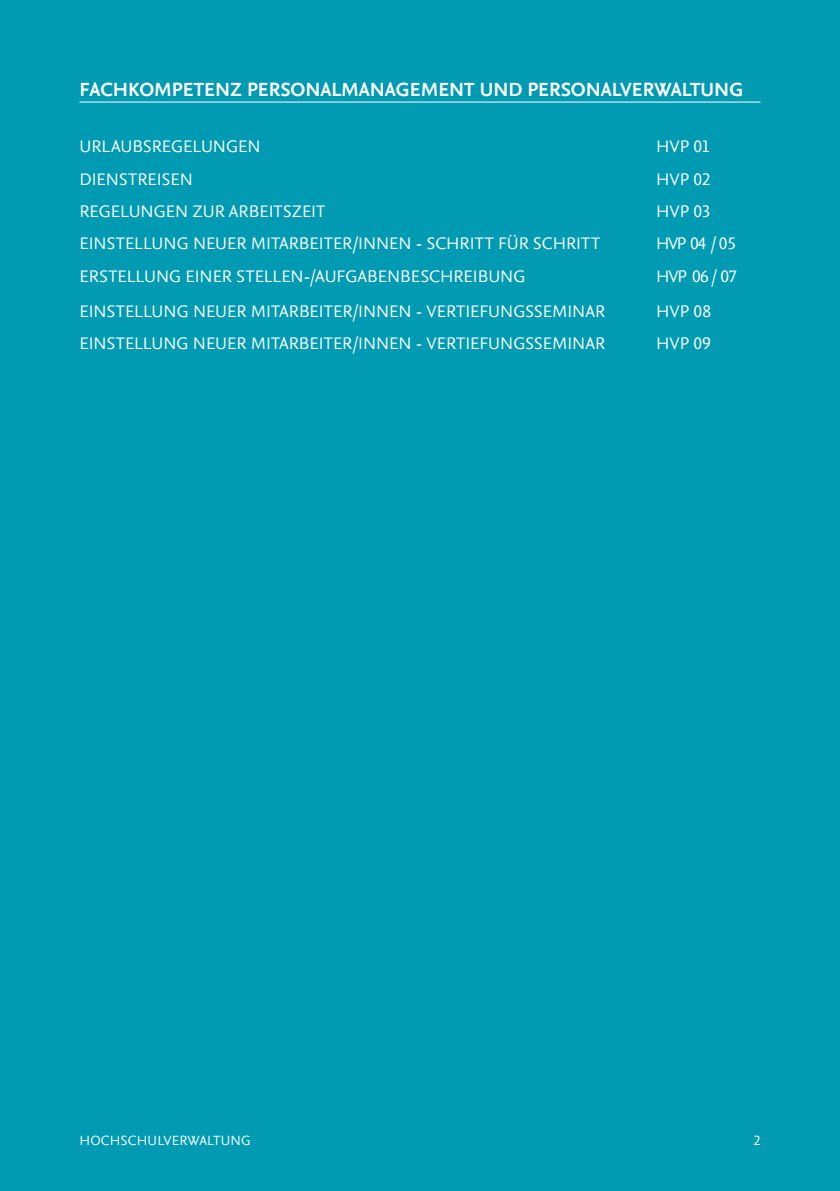
<style>
.page{position:relative;width:840px;height:1191px;background:#fff}
.page>*{position:absolute;margin:0;border:0;box-sizing:border-box;transform-origin:0 0}
.t1{font:700 20px "Nexus Sans TF";color:#fff}
.t2{font:17.6px "Nexus Sans TF";color:#fff}
.t3{font:14px "Nexus Sans TF";letter-spacing:.01em;color:#fff}
</style>
<div class="page">
<div style="left:0;top:0;width:839px;height:1191px;background:#009bb2"></div>
<hr style="left:79px;top:102px;width:681px;height:1px;background:#fff">
<p class="t1" style="left:79px;top:78px;width:664px">FACHKOMPETENZ PERSONALMANAGEMENT UND PERSONALVERWALTUNG</p>
<p class="t2" style="left:79px;top:137px;width:183px">U RLAUBSREGELUNGEN</p>
<p class="t2" style="left:655px;top:137px;width:56px">HVP 01</p>
<p class="t2" style="left:79px;top:169px;width:115px">DIENSTREISEN</p>
<p class="t2" style="left:655px;top:169px;width:56px">HVP 02</p>
<p class="t2" style="left:79px;top:201px;width:247px">REGELUNGEN ZUR ARBEITSZEIT</p>
<p class="t2" style="left:655px;top:201px;width:56px">HVP 03</p>
<p class="t2" style="left:79px;top:234px;width:522px">EINSTELLUNG NEUER MITARBEITER/INNEN - SCH RITT FÜR SCH RITT</p>
<p class="t2" style="left:655px;top:234px;width:82px">HVP 04 / 05</p>
<p class="t2" style="left:79px;top:266px;width:447px">ERSTELLUNG EINER STELLEN-/AUFGABENBESCH REIBUNG</p>
<p class="t2" style="left:655px;top:266px;width:83px">HVP 06 / 07</p>
<p class="t2" style="left:79px;top:301px;width:527px">EINSTELLUNG NEUER MITARBEITER/INNEN - VERTIEFUNGSSEM INAR</p>
<p class="t2" style="left:655px;top:301px;width:57px">HVP 08</p>
<p class="t2" style="left:79px;top:333px;width:527px">EINSTELLUNG NEUER MITARBEITER/INNEN - VERTIEFUNGSSEM INAR</p>
<p class="t2" style="left:655px;top:333px;width:56px">HVP 09</p>
<p class="t3" style="left:79px;top:1132px;width:173px">HOCH SCH ULVERWALTUNG</p>
<p class="t3" style="left:753px;top:1132px;width:8px">2</p>
</div>
